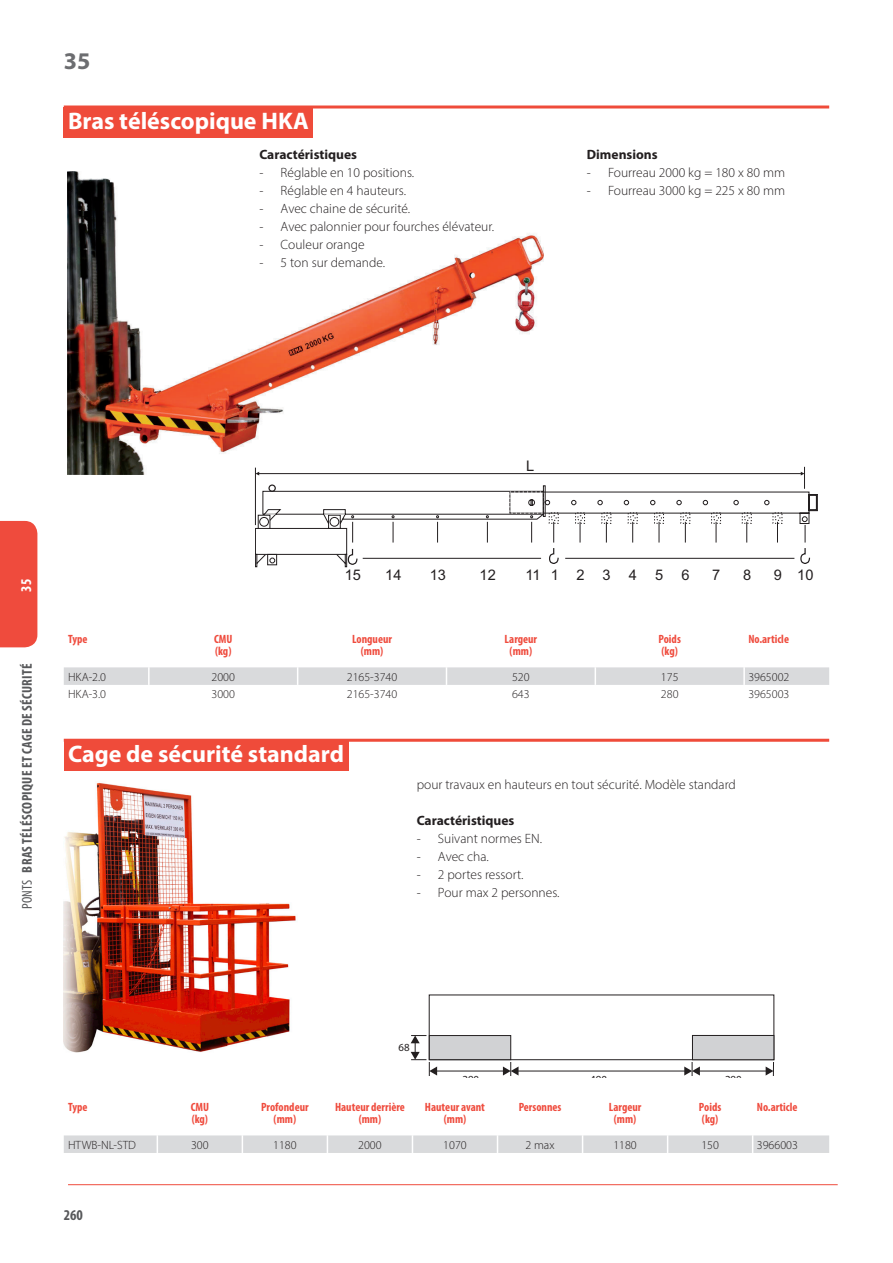
<style>
.page{position:relative;width:893px;height:1263px;background:#fff}
.page>*{position:absolute;margin:0;border:0;box-sizing:border-box;transform-origin:0 0}
.t1{font:700 24px "Myriad Pro";color:#fff}
.t2{font:700 24px "Myriad Pro";color:#6c6d70}
.t3{font:700 condensed 15px "Myriad Pro";color:#57585a}
.t4{font:700 condensed 15px "Myriad Pro";color:#fff}
.t5{font:14.55px "Arial";letter-spacing:.355em;color:#231f20}
.t6{font:14.55px "Arial";letter-spacing:1.24em;color:#231f20}
.t7{font:700 condensed 14.25px "Myriad Pro";letter-spacing:.02em;color:#57585a}
.t8{font:300 13.5px "Myriad Pro";color:#231f20}
.t9{font:700 13.5px "Myriad Pro";color:#231f20}
.t10{font:700 condensed 12px/12px "Myriad Pro";color:#ef4b3d;text-align:center}
.t11{font:300 12px "Myriad Pro";color:#231f20}
.t12{font:10.8px "Myriad Pro";color:#231f20}
.s1{font-weight:400}
</style>
<div class="page">
<hr style="left:68px;top:1184px;width:770px;height:1px;background:#ef4b3d">
<div style="left:0;top:521px;width:37px;height:126px;background:#ef4b3d"></div>
<img style="left:67px;top:172px;width:477px;height:303px">
<hr style="left:64px;top:105px;width:765px;height:3px;background:#ef4b3a">
<div style="left:64px;top:107px;width:249px;height:31px;background:#ef4b3a"></div>
<svg style="left:255px;top:467px;width:563px;height:100px"></svg>
<svg style="left:64px;top:667px;width:765px;height:18px;background:#dadbdd"></svg>
<hr style="left:64px;top:739px;width:765px;height:3px;background:#ef4b3a">
<div style="left:64px;top:740px;width:284px;height:31px;background:#ef4b3a"></div>
<svg style="left:411px;top:1034px;width:363px;height:42px"></svg>
<svg style="left:64px;top:1135px;width:765px;height:18px;background:#dadbdd"></svg>
<img style="left:64px;top:782px;width:232px;height:271px">
<h1 class="t2" style="left:64px;top:45px;width:28px">35</h1>
<h1 class="t1" style="left:68px;top:106px;width:242px">Bras téléscopique HKA</h1>
<p class="t9" style="left:259px;top:146px;width:99px">Caractéristiques</p>
<p class="t8" style="left:259px;top:164px;width:156px">- Réglable en 10 positions.</p>
<p class="t8" style="left:259px;top:182px;width:148px">- Réglable en 4 hauteurs.</p>
<p class="t8" style="left:259px;top:200px;width:152px">- Avec chaine de sécurité.</p>
<p class="t8" style="left:259px;top:218px;width:236px">- Avec palonnier pour fourches élévateur.</p>
<p class="t8" style="left:259px;top:236px;width:107px">- Couleur orange</p>
<p class="t8" style="left:259px;top:254px;width:127px">- 5 ton sur demande.</p>
<p class="t9" style="left:587px;top:146px;width:72px">Dimensions</p>
<p class="t8" style="left:587px;top:164px;width:200px">- Fourreau 2000 kg = 180 x 80 mm</p>
<p class="t8" style="left:587px;top:182px;width:200px">- Fourreau 3000 kg = 225 x 80 mm</p>
<p class="t5" style="left:526px;top:456px;width:10px">L</p>
<p class="t4" style="left:17px;top:592px;width:14px;rotate:-90deg">35</p>
<p class="t7" style="left:18px;top:909px;width:248px;rotate:-90deg"><span class="s1">Ponts</span> Bras téléscopique et Cage de sécurité</p>
<p class="t5" style="left:345px;top:565px;width:18px">15</p>
<p class="t5" style="left:385px;top:565px;width:18px">14</p>
<p class="t5" style="left:430px;top:565px;width:18px">13</p>
<p class="t5" style="left:480px;top:565px;width:18px">12</p>
<p class="t6" style="left:525px;top:565px;width:166px">11123456</p>
<p class="t5" style="left:712px;top:565px;width:10px">7</p>
<p class="t5" style="left:743px;top:565px;width:10px">8</p>
<p class="t5" style="left:774px;top:565px;width:41px">9 10</p>
<p class="t10" style="left:68px;top:632px;width:21px">Type</p>
<p class="t10" style="left:214px;top:632px;width:19px;text-align:left">CMU (kg)</p>
<p class="t10" style="left:352px;top:632px;width:41px">Longueur (mm)</p>
<p class="t10" style="left:505px;top:632px;width:34px">Largeur (mm)</p>
<p class="t10" style="left:659px;top:632px;width:24px;text-align:left">Poids (kg)</p>
<p class="t10" style="left:748px;top:632px;width:42px">No.article</p>
<p class="t11" style="left:68px;top:669px;width:40px">HKA-2.0</p>
<p class="t11" style="left:212px;top:669px;width:25px">2000</p>
<p class="t11" style="left:347px;top:669px;width:52px">2165-3740</p>
<p class="t11" style="left:512px;top:669px;width:19px">520</p>
<p class="t11" style="left:661px;top:669px;width:19px">175</p>
<p class="t11" style="left:748px;top:669px;width:42px">3965002</p>
<p class="t11" style="left:68px;top:687px;width:40px">HKA-3.0</p>
<p class="t11" style="left:212px;top:687px;width:25px">3000</p>
<p class="t11" style="left:347px;top:687px;width:52px">2165-3740</p>
<p class="t11" style="left:512px;top:687px;width:19px">643</p>
<p class="t11" style="left:661px;top:687px;width:19px">280</p>
<p class="t11" style="left:748px;top:687px;width:42px">3965003</p>
<h1 class="t1" style="left:68px;top:739px;width:278px">Cage de sécurité standard</h1>
<p class="t8" style="left:417px;top:776px;width:321px">pour travaux en hauteurs en tout sécurité. Modèle standard</p>
<p class="t9" style="left:417px;top:812px;width:99px">Caractéristiques</p>
<p class="t8" style="left:417px;top:830px;width:127px">- Suivant normes EN.</p>
<p class="t8" style="left:417px;top:848px;width:74px">- Avec cha.</p>
<p class="t8" style="left:417px;top:866px;width:108px">- 2 portes ressort.</p>
<p class="t8" style="left:417px;top:884px;width:144px">- Pour max 2 personnes.</p>
<p class="t12" style="left:399px;top:1041px;width:13px">68</p>
<p class="t12" style="left:462px;top:1073px;width:18px">290</p>
<p class="t12" style="left:590px;top:1073px;width:18px">490</p>
<p class="t12" style="left:725px;top:1073px;width:18px">290</p>
<p class="t10" style="left:68px;top:1100px;width:21px">Type</p>
<p class="t10" style="left:191px;top:1100px;width:19px;text-align:left">CMU (kg)</p>
<p class="t10" style="left:261px;top:1100px;width:49px">Profondeur (mm)</p>
<p class="t10" style="left:335px;top:1100px;width:71px">Hauteur derrière (mm)</p>
<p class="t10" style="left:425px;top:1100px;width:62px">Hauteur avant (mm)</p>
<p class="t10" style="left:519px;top:1100px;width:44px">Personnes</p>
<p class="t10" style="left:609px;top:1100px;width:34px">Largeur (mm)</p>
<p class="t10" style="left:699px;top:1100px;width:24px;text-align:left">Poids (kg)</p>
<p class="t10" style="left:757px;top:1100px;width:42px">No.article</p>
<p class="t11" style="left:68px;top:1137px;width:70px">HTWB-NL-STD</p>
<p class="t11" style="left:191px;top:1137px;width:19px">300</p>
<p class="t11" style="left:273px;top:1137px;width:25px">1180</p>
<p class="t11" style="left:358px;top:1137px;width:25px">2000</p>
<p class="t11" style="left:443px;top:1137px;width:25px">1070</p>
<p class="t11" style="left:526px;top:1137px;width:30px">2 max</p>
<p class="t11" style="left:613px;top:1137px;width:25px">1180</p>
<p class="t11" style="left:701px;top:1137px;width:19px">150</p>
<p class="t11" style="left:757px;top:1137px;width:42px">3966003</p>
<p class="t3" style="left:64px;top:1205px;width:21px">260</p>
</div>
